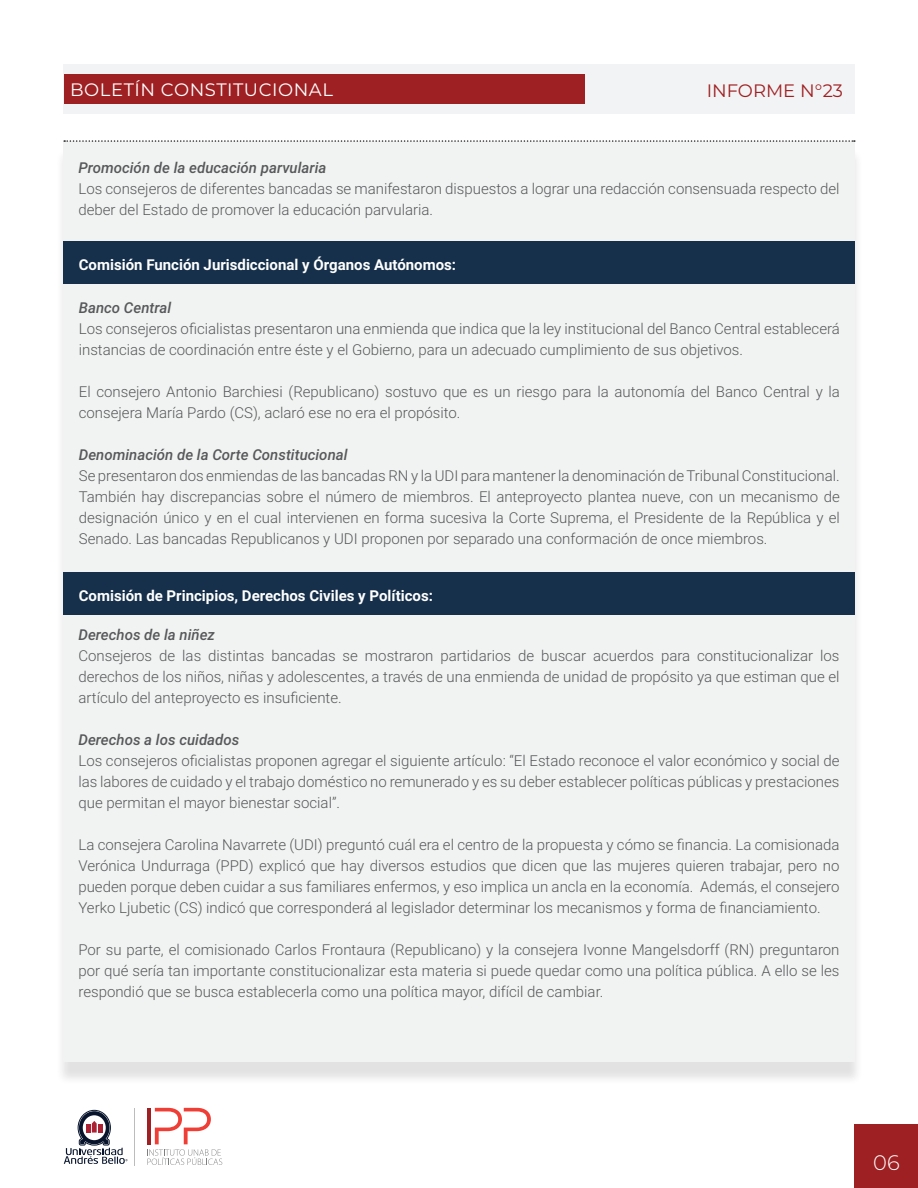
<style>
.page{position:relative;width:918px;height:1188px;background:#fff}
.page>*{position:absolute;margin:0;border:0;box-sizing:border-box;transform-origin:0 0}
.t1{font:300 21px "Montserrat";color:#fff}
.t2{font:18px "Montserrat";letter-spacing:.03em;color:#fff}
.t3{font:18px "Montserrat";color:#9f2023}
.t4{font:300 15px/21px "Roboto";color:#57585a;text-align:justify}
.t5{font:italic 500 15px "Roboto";color:#57585a}
.t6{font:700 15px "Roboto";color:#fff}
</style>
<div class="page">
<div style="left:854px;top:1124px;width:64px;height:64px;background:#9f2023"></div>
<div style="left:63px;top:64px;width:792px;height:50px;background:#f2f3f4"></div>
<div style="left:64px;top:74px;width:521px;height:30px;background:#9f2023"></div>
<hr style="left:135px;top:1108px;width:1px;height:57px;background:#bbbdbd">
<svg style="left:64px;top:1110px;width:64px;height:54px"></svg>
<svg style="left:147px;top:1108px;width:75px;height:57px"></svg>
<div style="left:55px;top:149px;width:808px;height:936px;background:#231f20;opacity:.13"></div>
<div style="left:63px;top:142px;width:792px;height:920px;background:#f1f3f2"></div>
<svg style="left:64px;top:140px;width:791px;height:2px"></svg>
<div style="left:64px;top:242px;width:791px;height:42px;background:#16304b"></div>
<div style="left:64px;top:573px;width:791px;height:42px;background:#16304b"></div>
<p class="t2" style="left:70px;top:77px;width:264px">BOLETÍN CONSTITUCIONAL</p>
<p class="t3" style="left:707px;top:78px;width:138px">INFORME N°23</p>
<p class="t5" style="left:78px;top:157px;width:250px">Promoción de la educación parvularia</p>
<p class="t4" style="left:78px;top:177px;width:763px">Los consejeros de diferentes bancadas se manifestaron dispuestos a lograr una redacción consensuada respecto del deber del Estado de promover la educación parvularia.</p>
<p class="t6" style="left:79px;top:254px;width:379px">Comisión Función Jurisdiccional y Órganos Autónomos:</p>
<p class="t5" style="left:79px;top:297px;width:94px">Banco Central</p>
<p class="t4" style="left:79px;top:318px;width:763px">Los consejeros oficialistas presentaron una enmienda que indica que la ley institucional del Banco Central establecerá instancias de coordinación entre éste y el Gobierno, para un adecuado cumplimiento de sus objetivos.</p>
<p class="t4" style="left:79px;top:381px;width:763px">El consejero Antonio Barchiesi (Republicano) sostuvo que es un riesgo para la autonomía del Banco Central y la consejera María Pardo (CS), aclaró ese no era el propósito.</p>
<p class="t5" style="left:79px;top:444px;width:270px">Denominación de la Corte Constitucional</p>
<p class="t4" style="left:79px;top:465px;width:763px">Se presentaron dos enmiendas de las bancadas RN y la UDI para mantener la denominación de Tribunal Constitucional.<br>También hay discrepancias sobre el número de miembros. El anteproyecto plantea nueve, con un mecanismo de designación único y en el cual intervienen en forma sucesiva la Corte Suprema, el Presidente de la República y el Senado. Las bancadas Republicanos y UDI proponen por separado una conformación de once miembros.</p>
<p class="t6" style="left:79px;top:585px;width:356px">Comisión de Principios, Derechos Civiles y Políticos:</p>
<p class="t5" style="left:78px;top:624px;width:138px">Derechos de la niñez</p>
<p class="t4" style="left:78px;top:644px;width:763px">Consejeros de las distintas bancadas se mostraron partidarios de buscar acuerdos para constitucionalizar los derechos de los niños, niñas y adolescentes, a través de una enmienda de unidad de propósito ya que estiman que el artículo del anteproyecto es insuficiente.</p>
<p class="t5" style="left:78px;top:729px;width:163px">Derechos a los cuidados</p>
<p class="t4" style="left:78px;top:749px;width:763px">Los consejeros oficialistas proponen agregar el siguiente artículo: “El Estado reconoce el valor económico y social de las labores de cuidado y el trabajo doméstico no remunerado y es su deber establecer políticas públicas y prestaciones que permitan el mayor bienestar social”.</p>
<p class="t4" style="left:78px;top:833px;width:763px">La consejera Carolina Navarrete (UDI) preguntó cuál era el centro de la propuesta y cómo se financia. La comisionada Verónica Undurraga (PPD) explicó que hay diversos estudios que dicen que las mujeres quieren trabajar, pero no pueden porque deben cuidar a sus familiares enfermos, y eso implica un ancla en la economía. Además, el consejero Yerko Ljubetic (CS) indicó que corresponderá al legislador determinar los mecanismos y forma de financiamiento.</p>
<p class="t4" style="left:78px;top:938px;width:763px">Por su parte, el comisionado Carlos Frontaura (Republicano) y la consejera Ivonne Mangelsdorff (RN) preguntaron por qué sería tan importante constitucionalizar esta materia si puede quedar como una política pública. A ello se les respondió que se busca establecerla como una política mayor, difícil de cambiar.</p>
<h1 class="t1" style="left:873px;top:1148px;width:28px">06</h1>
</div>
